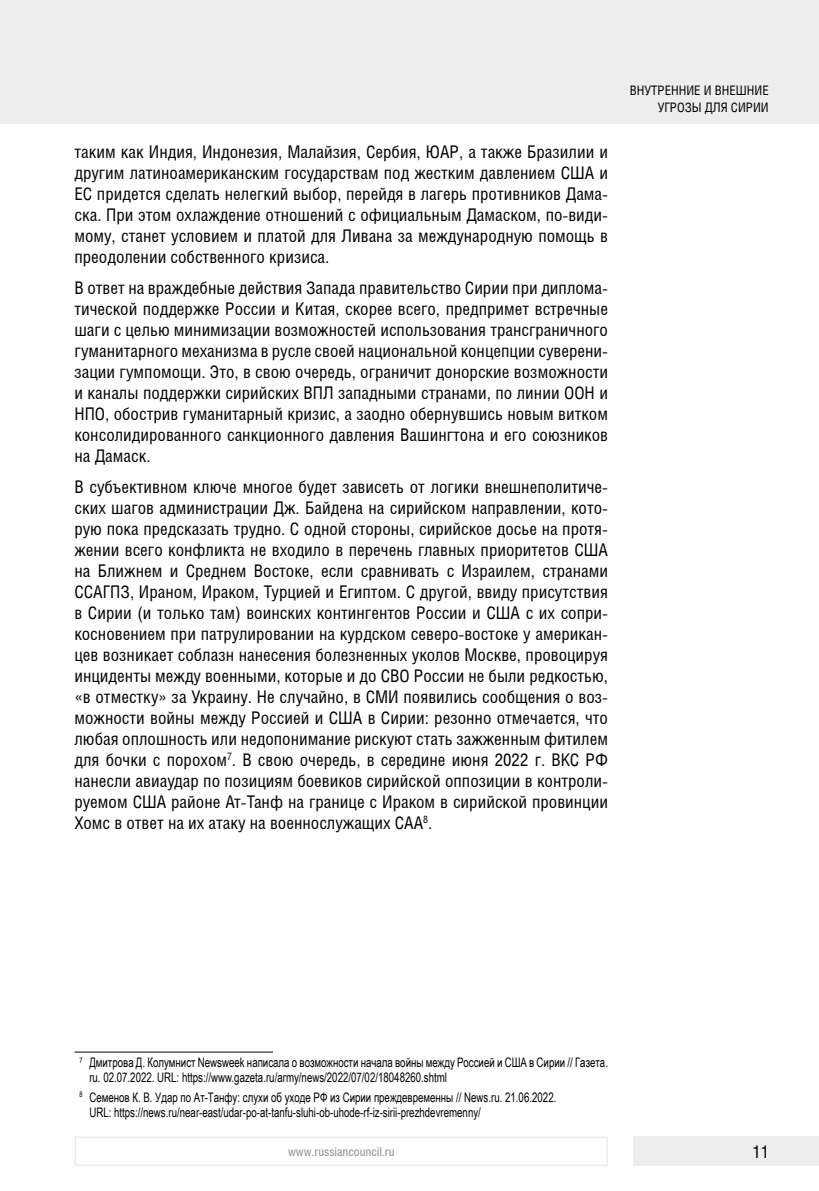
<style>
.page{position:relative;width:819px;height:1191px;background:#fff}
.page>*{position:absolute;margin:0;border:0;box-sizing:border-box;transform-origin:0 0}
.t1{font:17.5px/21px "Helios Cond";color:#000;text-align:justify}
.t2{font:13.12px/14.9px "Arial Narrow";color:#000;scale:.9 1}
.t3{font:13.12px/17.5px "Helios Cond";color:#000;text-align:right}
.t4{font:12.25px "Helios Cond";color:#878787}
</style>
<div class="page">
<div style="left:0;top:0;width:819px;height:124px;background:#ededed"></div>
<div style="left:632px;top:1136px;width:187px;height:30px;background:#ededed"></div>
<div style="left:74px;top:1136px;width:534px;height:30px;border:2px solid #ededed"></div>
<hr style="left:74px;top:1051px;width:199px;height:1px;background:#000">
<p class="t1" style="left:74px;top:141px;width:535px">таким как Индия, Индонезия, Малайзия, Сербия, ЮАР, а также Бразилии и другим латиноамериканским государствам под жестким давлением США и ЕС придется сделать нелегкий выбор, перейдя в лагерь противников Дама&shy;ска. При этом охлаждение отношений с официальным Дамаском, по-види&shy;мому, станет условием и платой для Ливана за международную помощь в преодолении собственного кризиса.</p>
<p class="t1" style="left:74px;top:277px;width:535px">В ответ на враждебные действия Запада правительство Сирии при диплома&shy;тической поддержке России и Китая, скорее всего, предпримет встречные шаги с целью минимизации возможностей использования трансграничного гуманитарного механизма в русле своей национальной концепции суверени&shy;зации гумпомощи. Это, в свою очередь, ограничит донорские возможности и каналы поддержки сирийских ВПЛ западными странами, по линии ООН и НПО, обострив гуманитарный кризис, а заодно обернувшись новым витком консолидированного санкционного давления Вашингтона и его союзников на Дамаск.</p>
<p class="t1" style="left:74px;top:476px;width:535px">В субъективном ключе многое будет зависеть от логики внешнеполитиче&shy;ских шагов администрации Дж. Байдена на сирийском направлении, кото&shy;рую пока предсказать трудно. С одной стороны, сирийское досье на протя&shy;жении всего конфликта не входило в перечень главных приоритетов США на Ближнем и Среднем Востоке, если сравнивать с Израилем, странами ССАГПЗ, Ираном, Ираком, Турцией и Египтом. С другой, ввиду присутствия в Сирии (и только там) воинских контингентов России и США с их сопри&shy;косновением при патрулировании на курдском северо-востоке у американ&shy;цев возникает соблазн нанесения болезненных уколов Москве, провоцируя инциденты между военными, которые и до СВО России не были редкостью, «в отместку» за Украину. Не случайно, в СМИ появились сообщения о воз&shy;можности войны между Россией и США в Сирии: резонно отмечается, что любая оплошность или недопонимание рискуют стать зажженным фитилем для бочки с порохом<sup>7</sup>. В свою очередь, в середине июня 2022 г. ВКС РФ нанесли авиаудар по позициям боевиков сирийской оппозиции в контроли&shy;руемом США районе Ат-Танф на границе с Ираком в сирийской провинции Хомс в ответ на их атаку на военнослужащих САА<sup>8</sup>.</p>
<p class="t3" style="left:630px;top:81px;width:140px">ВНУТРЕННИЕ И ВНЕШНИЕ<br>УГРОЗЫ ДЛЯ СИРИИ</p>
<p class="t2" style="left:89px;top:1054px;width:577px;text-indent:-10px"><sup>7</sup> Дмитрова Д. Колумнист Newsweek написала о возможности начала войны между Россией и США в Сирии // Газета. ru. 02.07.2022. URL: https://www.gazeta.ru/army/news/2022/07/02/18048260.shtml</p>
<p class="t2" style="left:89px;top:1089px;width:520px;text-indent:-10px"><sup>8</sup> Семенов К. В. Удар по Ат-Танфу: слухи об уходе РФ из Сирии преждевременны // News.ru. 21.06.2022.<br>URL: https://news.ru/near-east/udar-po-at-tanfu-sluhi-ob-uhode-rf-iz-sirii-prezhdevremenny/</p>
<p class="t4" style="left:288px;top:1144px;width:108px">www.russiancouncil.ru</p>
<p class="t1" style="left:752px;top:1141px;width:18px">11</p>
</div>
